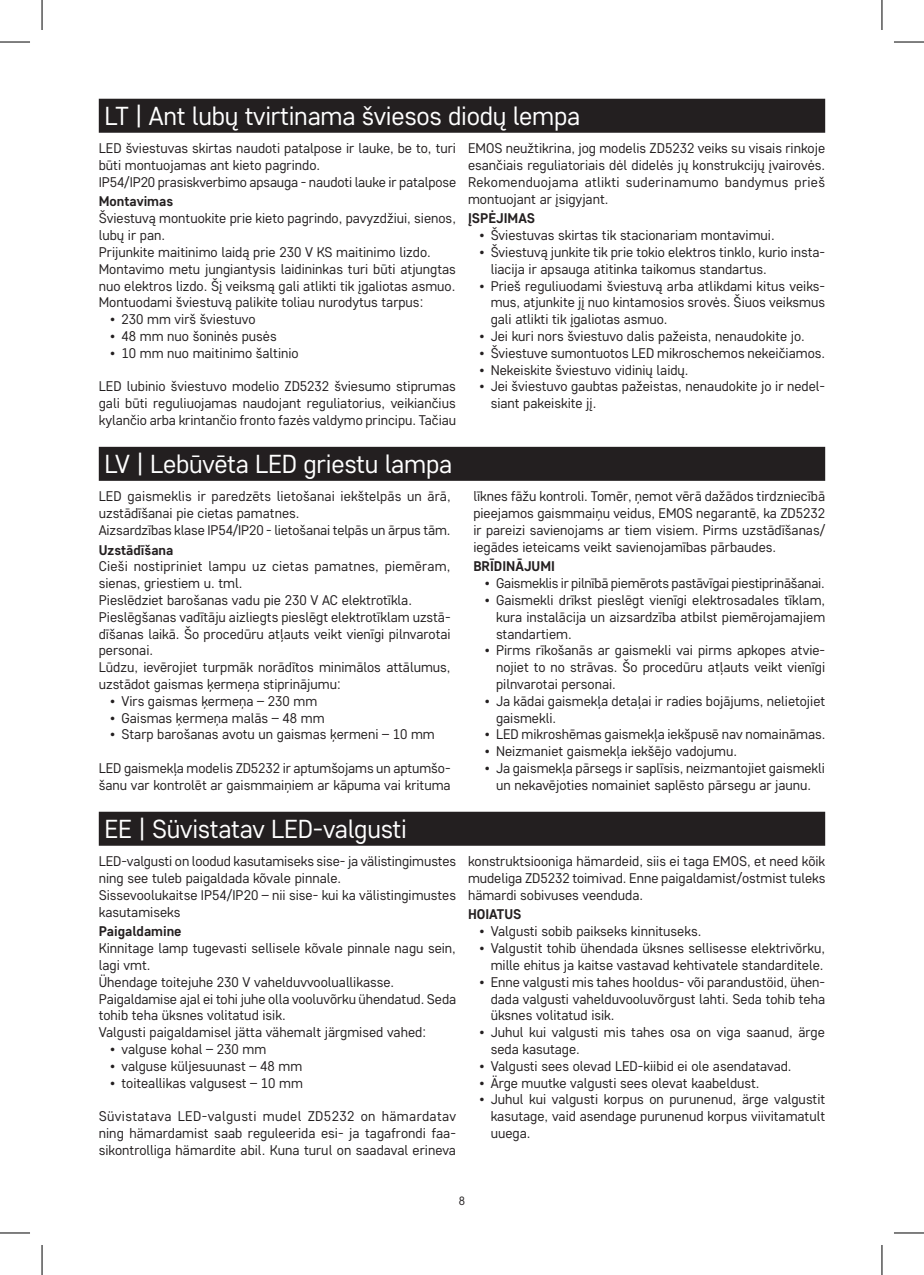
<style>
.page{position:relative;width:924px;height:1275px;background:#fff}
.page>*{position:absolute;margin:0;border:0;box-sizing:border-box;transform-origin:0 0}
.t1{font:26px "Core Sans D35";letter-spacing:-.01em;color:#fff}
.t2{font:14px/16.8px "Core Sans D35";color:#231f20}
.t3{font:700 14px "Core Sans D55";color:#231f20}
.t4{font:12px "Core Sans D35";color:#231f20}
</style>
<div class="page">
<div style="left:99px;top:99px;width:725px;height:34px;background:#231f20"></div>
<div style="left:99px;top:447px;width:725px;height:34px;background:#231f20"></div>
<div style="left:99px;top:811px;width:725px;height:34px;background:#231f20"></div>
<hr style="left:0;top:42px;width:30px;height:1px;background:#000">
<hr style="left:893px;top:42px;width:30px;height:1px;background:#000">
<hr style="left:0;top:1232px;width:30px;height:1px;background:#000">
<hr style="left:893px;top:1232px;width:30px;height:1px;background:#000">
<hr style="left:42px;top:0;width:1px;height:30px;background:#000">
<hr style="left:42px;top:1245px;width:1px;height:30px;background:#000">
<hr style="left:881px;top:0;width:1px;height:30px;background:#000">
<hr style="left:881px;top:1245px;width:1px;height:30px;background:#000">
<h1 class="t1" style="left:104px;top:99px;width:477px">LT | Ant lubų tvirtinama šviesos diodų lempa</h1>
<p class="t2" style="left:99px;top:139px;width:359px">LED šviestuvas skirtas naudoti patalpose ir lauke, be to, turi būti montuojamas ant kieto pagrindo.<br>IP54/IP20 prasiskverbimo apsauga - naudoti lauke ir patalpose</p>
<p class="t3" style="left:99px;top:192px;width:76px">Montavimas</p>
<p class="t2" style="left:99px;top:209px;width:358px">Šviestuvą montuokite prie kieto pagrindo, pavyzdžiui, sienos, lubų ir pan.<br>Prijunkite maitinimo laidą prie 230 V KS maitinimo lizdo.<br>Montavimo metu jungiantysis laidininkas turi būti atjungtas nuo elektros lizdo. Šį veiksmą gali atlikti tik įgaliotas asmuo.<br>Montuodami šviestuvą palikite toliau nurodytus tarpus:</p>
<p class="t2" style="left:110px;top:310px;width:147px">• 230 mm virš šviestuvo</p>
<p class="t2" style="left:110px;top:327px;width:168px">• 48 mm nuo šoninės pusės</p>
<p class="t2" style="left:110px;top:344px;width:190px">• 10 mm nuo maitinimo šaltinio</p>
<p class="t2" style="left:99px;top:377px;width:359px;text-align:justify">LED lubinio šviestuvo modelio ZD5232 šviesumo stiprumas gali būti reguliuojamas naudojant reguliatorius, veikiančius kylančio arba krintančio fronto fazės valdymo principu. Tačiau</p>
<p class="t2" style="left:468px;top:139px;width:358px;text-align:justify">EMOS neužtikrina, jog modelis ZD5232 veiks su visais rinkoje esančiais reguliatoriais dėl didelės jų konstrukcijų įvairovės.<br>Rekomenduojama atlikti suderinamumo bandymus prieš montuojant ar įsigyjant.</p>
<p class="t3" style="left:468px;top:209px;width:68px">ĮSPĖJIMAS</p>
<p class="t2" style="left:479px;top:226px;width:297px">• Šviestuvas skirtas tik stacionariam montavimui.</p>
<p class="t2" style="left:490px;top:243px;width:336px;text-indent:-11px">• Šviestuvą junkite tik prie tokio elektros tinklo, kurio insta&shy;liacija ir apsauga atitinka taikomus standartus.</p>
<p class="t2" style="left:490px;top:277px;width:336px;text-align:justify;text-indent:-11px">• Prieš reguliuodami šviestuvą arba atlikdami kitus veiks&shy;mus, atjunkite jį nuo kintamosios srovės. Šiuos veiksmus gali atlikti tik įgaliotas asmuo.</p>
<p class="t2" style="left:479px;top:327px;width:327px">• Jei kuri nors šviestuvo dalis pažeista, nenaudokite jo.</p>
<p class="t2" style="left:479px;top:344px;width:347px">• Šviestuve sumontuotos LED mikroschemos nekeičiamos.</p>
<p class="t2" style="left:479px;top:361px;width:211px">• Nekeiskite šviestuvo vidinių laidų.</p>
<p class="t2" style="left:490px;top:377px;width:336px;text-indent:-11px">• Jei šviestuvo gaubtas pažeistas, nenaudokite jo ir nedel&shy;siant pakeiskite jį.</p>
<h1 class="t1" style="left:104px;top:447px;width:349px">LV | Lebūvēta LED griestu lampa</h1>
<p class="t2" style="left:99px;top:487px;width:353px">LED gaismeklis ir paredzēts lietošanai iekštelpās un ārā, uzstādīšanai pie cietas pamatnes.<br>Aizsardzības klase IP54/IP20 - lietošanai telpās un ārpus tām.</p>
<p class="t3" style="left:99px;top:540px;width:76px">Uzstādīšana</p>
<p class="t2" style="left:99px;top:557px;width:353px">Cieši nostipriniet lampu uz cietas pamatnes, piemēram, sienas, griestiem u. tml.<br>Pieslēdziet barošanas vadu pie 230 V AC elektrotīkla.<br>Pieslēgšanas vadītāju aizliegts pieslēgt elektrotīklam uzstā&shy;dīšanas laikā. Šo procedūru atļauts veikt vienīgi pilnvarotai personai.<br>Lūdzu, ievērojiet turpmāk norādītos minimālos attālumus, uzstādot gaismas ķermeņa stiprinājumu:</p>
<p class="t2" style="left:110px;top:692px;width:208px">• Virs gaismas ķermeņa – 230 mm</p>
<p class="t2" style="left:110px;top:709px;width:216px">• Gaismas ķermeņa malās – 48 mm</p>
<p class="t2" style="left:110px;top:725px;width:326px">• Starp barošanas avotu un gaismas ķermeni – 10 mm</p>
<p class="t2" style="left:99px;top:759px;width:353px">LED gaismekļa modelis ZD5232 ir aptumšojams un aptumšo&shy;šanu var kontrolēt ar gaismmaiņiem ar kāpuma vai krituma</p>
<h1 class="t1" style="left:104px;top:812px;width:304px">EE | Süvistatav LED-valgusti</h1>
<p class="t2" style="left:99px;top:852px;width:358px">LED-valgusti on loodud kasutamiseks sise- ja välistingimustes ning see tuleb paigaldada kõvale pinnale.<br>Sissevoolukaitse IP54/IP20 – nii sise- kui ka välistingimustes kasutamiseks</p>
<p class="t3" style="left:99px;top:922px;width:84px">Paigaldamine</p>
<p class="t2" style="left:99px;top:939px;width:359px">Kinnitage lamp tugevasti sellisele kõvale pinnale nagu sein, lagi vmt.<br>Ühendage toitejuhe 230 V vahelduvvooluallikasse.<br>Paigaldamise ajal ei tohi juhe olla vooluvõrku ühendatud. Seda tohib teha üksnes volitatud isik.<br>Valgusti paigaldamisel jätta vähemalt järgmised vahed:</p>
<p class="t2" style="left:110px;top:1040px;width:157px">• valguse kohal – 230 mm</p>
<p class="t2" style="left:110px;top:1057px;width:193px">• valguse küljesuunast – 48 mm</p>
<p class="t2" style="left:110px;top:1073px;width:194px">• toiteallikas valgusest – 10 mm</p>
<p class="t2" style="left:99px;top:1107px;width:358px;text-align:justify">Süvistatava LED-valgusti mudel ZD5232 on hämardatav ning hämardamist saab reguleerida esi- ja tagafrondi faa&shy;sikontrolliga hämardite abil. Kuna turul on saadaval erineva</p>
<p class="t2" style="left:473px;top:487px;width:353px;text-align:justify">līknes fāžu kontroli. Tomēr, ņemot vērā dažādos tirdzniecībā pieejamos gaismmaiņu veidus, EMOS negarantē, ka ZD5232 ir pareizi savienojams ar tiem visiem. Pirms uzstādīšanas/ iegādes ieteicams veikt savienojamības pārbaudes.</p>
<p class="t3" style="left:473px;top:557px;width:83px">BRĪDINĀJUMI</p>
<p class="t2" style="left:484px;top:574px;width:341px">• Gaismeklis ir pilnībā piemērots pastāvīgai piestiprināšanai.</p>
<p class="t2" style="left:496px;top:591px;width:330px;text-align:justify;text-indent:-11px">• Gaismekli drīkst pieslēgt vienīgi elektrosadales tīklam, kura instalācija un aizsardzība atbilst piemērojamajiem standartiem.</p>
<p class="t2" style="left:496px;top:641px;width:330px;text-align:justify;text-indent:-11px">• Pirms rīkošanās ar gaismekli vai pirms apkopes atvie&shy;nojiet to no strāvas. Šo procedūru atļauts veikt vienīgi pilnvarotai personai.</p>
<p class="t2" style="left:496px;top:692px;width:330px;text-indent:-11px">• Ja kādai gaismekļa detaļai ir radies bojājums, nelietojiet gaismekli.</p>
<p class="t2" style="left:484px;top:725px;width:342px">• LED mikroshēmas gaismekļa iekšpusē nav nomaināmas.</p>
<p class="t2" style="left:484px;top:742px;width:254px">• Neizmaniet gaismekļa iekšējo vadojumu.</p>
<p class="t2" style="left:484px;top:759px;width:341px;text-align:center">• Ja gaismekļa pārsegs ir saplīsis, neizmantojiet gaismekli un nekavējoties nomainiet saplēsto pārsegu ar jaunu.</p>
<p class="t2" style="left:468px;top:852px;width:359px;text-align:justify">konstruktsiooniga hämardeid, siis ei taga EMOS, et need kõik mudeliga ZD5232 toimivad. Enne paigaldamist/ostmist tuleks hämardi sobivuses veenduda.</p>
<p class="t3" style="left:468px;top:905px;width:55px">HOIATUS</p>
<p class="t2" style="left:479px;top:922px;width:223px">• Valgusti sobib paikseks kinnituseks.</p>
<p class="t2" style="left:479px;top:939px;width:347px;text-align:right">• Valgustit tohib ühendada üksnes sellisesse elektrivõrku, mille ehitus ja kaitse vastavad kehtivatele standarditele.</p>
<p class="t2" style="left:490px;top:973px;width:336px;text-align:justify;text-indent:-11px">• Enne valgusti mis tahes hooldus- või parandustöid, ühen&shy;dada valgusti vahelduvooluvõrgust lahti. Seda tohib teha üksnes volitatud isik.</p>
<p class="t2" style="left:490px;top:1023px;width:335px;text-indent:-11px">• Juhul kui valgusti mis tahes osa on viga saanud, ärge seda kasutage.</p>
<p class="t2" style="left:479px;top:1057px;width:313px">• Valgusti sees olevad LED-kiibid ei ole asendatavad.</p>
<p class="t2" style="left:479px;top:1073px;width:281px">• Ärge muutke valgusti sees olevat kaabeldust.</p>
<p class="t2" style="left:490px;top:1090px;width:336px;text-align:justify;text-indent:-11px">• Juhul kui valgusti korpus on purunenud, ärge valgustit kasutage, vaid asendage purunenud korpus viivitamatult uuega.</p>
<p class="t4" style="left:458px;top:1192px;width:8px">8</p>
</div>
